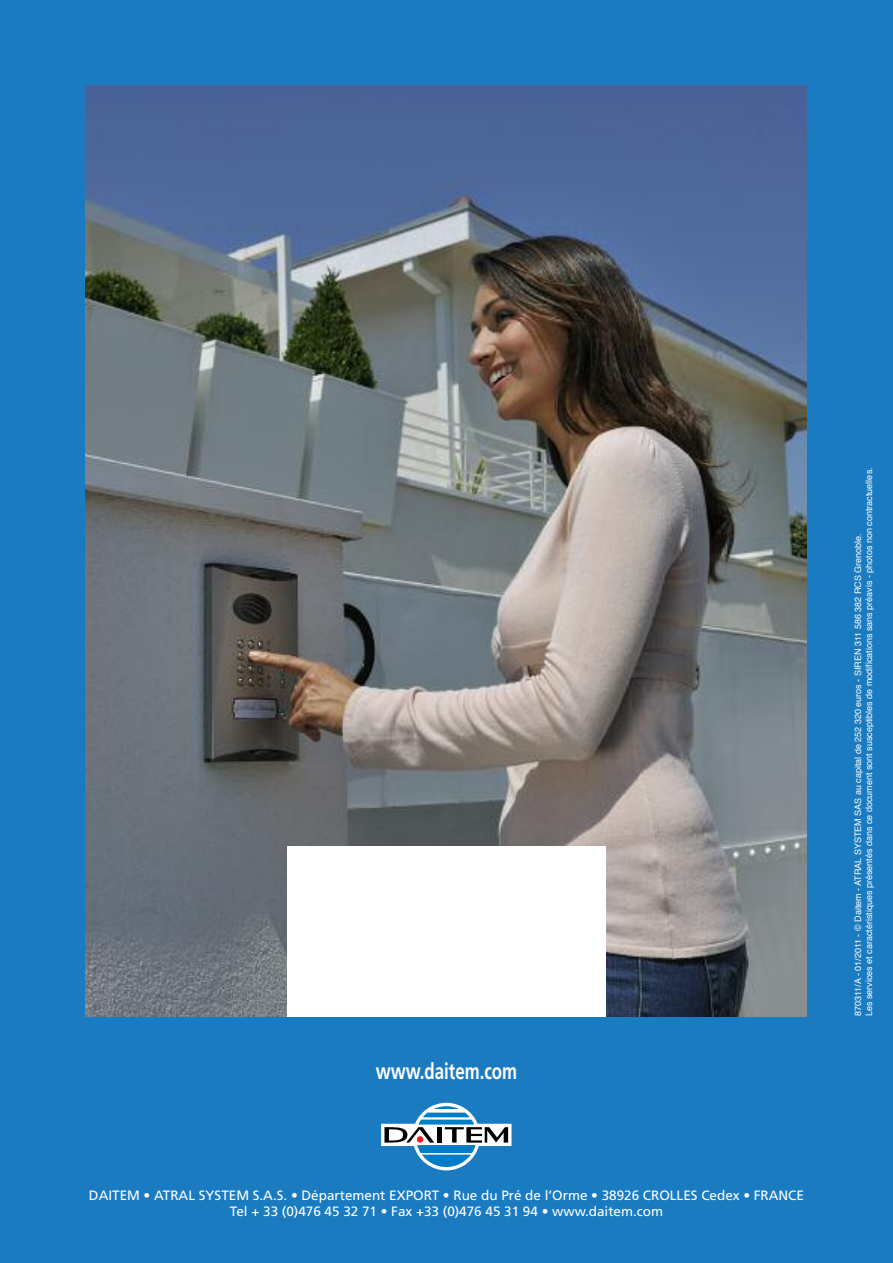
<style>
.page{position:relative;width:893px;height:1263px;background:#1a7bc1}
.page>*{position:absolute;margin:0;border:0;box-sizing:border-box;transform-origin:0 0}
.t1{font:700 22.5px "Frutiger";color:#fff;scale:.75 1}
.t2{font:13.5px/16.2px "Frutiger";color:#fff;text-align:center}
.t3{font:9px/10.8px "Helvetica";color:#fff}
</style>
<div class="page">
<svg style="left:381px;top:1103px;width:130px;height:67px"></svg>
<img style="left:85px;top:85px;width:721px;height:931px">
<div style="left:287px;top:846px;width:319px;height:170px;background:#fff"></div>
<h1 class="t1" style="left:376px;top:1062px;width:190px">www.daitem.com</h1>
<h2 class="t2" style="left:89px;top:1188px;width:717px">DAITEM • ATRAL SYSTEM S.A.S. • Département EXPORT • Rue du Pré de l’Orme • 38926 CROLLES Cedex • FRANCE<br>Tel + 33 (0)476 45 32 71 • Fax +33 (0)476 45 31 94 • www.daitem.com</h2>
<p class="t3" style="left:853px;top:1016px;width:550px;rotate:-90deg">870311/A - 01/2011 - © Daitem - ATRAL SYSTEM SAS au capital de 252 320 euros - SIREN 311 586 382 RCS Grenoble.<br>Les services et caractéristiques présentés dans ce document sont susceptibles de modifications sans préavis - photos non contractuelles.</p>
</div>
